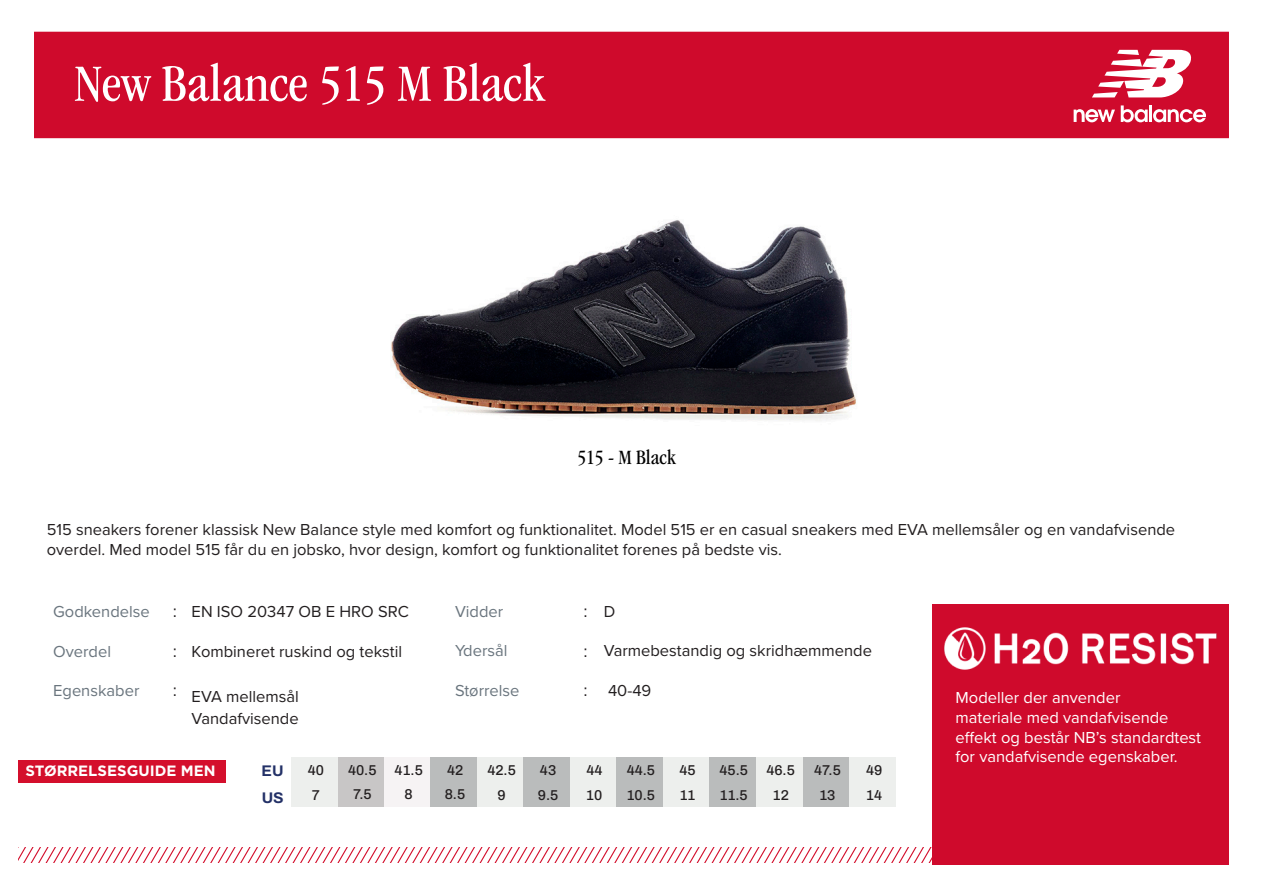
<style>
.page{position:relative;width:1263px;height:893px;background:#fff}
.page>*{position:absolute;margin:0;border:0;box-sizing:border-box;transform-origin:0 0}
.t1{font:condensed 54px "ITC Garamond Std";color:#fff}
.t2{font:condensed 21px "ITC Garamond Std";color:#000}
.t3{font:16.5px "Proxima Nova";color:#231f20}
.t4{font:16.5px/19.8px "Proxima Nova";color:#fff}
.t5{font:16.5px "Proxima Nova";color:#6a757e}
.t6{font:16.5px "Gotham";color:#231f20}
.t7{font:700 15.45px "Archivo";color:#233167}
.t8{font:700 15px "Gotham";color:#fff}
.t9{font:500 14.25px "Archivo";color:#231f20}
</style>
<div class="page">
<div style="left:34px;top:32px;width:1195px;height:106px;background:#cf0a2c"></div>
<svg style="left:1074px;top:109px;width:41px;height:13px"></svg>
<svg style="left:1121px;top:105px;width:85px;height:17px"></svg>
<svg style="left:1092px;top:50px;width:100px;height:47px"></svg>
<img style="left:390px;top:220px;width:467px;height:201px">
<svg style="left:18px;top:847px;width:914px;height:15px"></svg>
<div style="left:291px;top:782px;width:47px;height:25px;background:#edefed"></div>
<div style="left:338px;top:782px;width:47px;height:25px;background:#c8c6c6"></div>
<div style="left:384px;top:782px;width:47px;height:25px;background:#f6f3f4"></div>
<div style="left:430px;top:782px;width:47px;height:25px;background:#babcbc"></div>
<div style="left:477px;top:782px;width:46px;height:25px;background:#edefed"></div>
<div style="left:523px;top:782px;width:47px;height:25px;background:#babcbc"></div>
<div style="left:570px;top:782px;width:46px;height:25px;background:#edefed"></div>
<div style="left:616px;top:782px;width:47px;height:25px;background:#babcbc"></div>
<div style="left:663px;top:782px;width:47px;height:25px;background:#edefed"></div>
<div style="left:709px;top:782px;width:47px;height:25px;background:#babcbc"></div>
<div style="left:756px;top:782px;width:47px;height:25px;background:#edefed"></div>
<div style="left:803px;top:782px;width:46px;height:25px;background:#babcbc"></div>
<div style="left:849px;top:782px;width:47px;height:25px;background:#edefed"></div>
<div style="left:291px;top:758px;width:47px;height:24px;background:#edefed"></div>
<div style="left:338px;top:758px;width:46px;height:24px;background:#c8c6c6"></div>
<div style="left:384px;top:758px;width:47px;height:24px;background:#f6f3f4"></div>
<div style="left:431px;top:758px;width:46px;height:24px;background:#babcbc"></div>
<div style="left:477px;top:758px;width:47px;height:24px;background:#edefed"></div>
<div style="left:523px;top:758px;width:47px;height:24px;background:#babcbc"></div>
<div style="left:570px;top:758px;width:46px;height:24px;background:#edefed"></div>
<div style="left:616px;top:758px;width:47px;height:24px;background:#babcbc"></div>
<div style="left:663px;top:758px;width:47px;height:24px;background:#edefed"></div>
<div style="left:709px;top:758px;width:47px;height:24px;background:#babcbc"></div>
<div style="left:756px;top:758px;width:47px;height:24px;background:#edefed"></div>
<div style="left:803px;top:758px;width:46px;height:24px;background:#babcbc"></div>
<div style="left:849px;top:758px;width:47px;height:24px;background:#edefed"></div>
<div style="left:18px;top:760px;width:208px;height:22px;background:#d40f2c"></div>
<div style="left:932px;top:604px;width:296px;height:261px;background:#cf0a2c"></div>
<img style="left:944px;top:627px;width:273px;height:43px">
<p class="t1" style="left:74px;top:54px;width:472px">New Balance 515 M Black</p>
<p class="t2" style="left:578px;top:446px;width:100px">515 - M Black</p>
<p class="t3" style="left:47px;top:517px;width:1130px">515 sneakers forener klassisk New Balance style med komfort og funktionalitet. Model 515 er en casual sneakers med EVA mellemsåler og en vandafvisende</p>
<p class="t3" style="left:47px;top:537px;width:737px">overdel. Med model 515 får du en jobsko, hvor design, komfort og funktionalitet forenes på bedste vis.</p>
<p class="t5" style="left:53px;top:599px;width:98px">Godkendelse</p>
<p class="t5" style="left:53px;top:639px;width:59px">Overdel</p>
<p class="t5" style="left:53px;top:678px;width:88px">Egenskaber</p>
<p class="t6" style="left:173px;top:601px;width:6px">:</p>
<p class="t6" style="left:173px;top:640px;width:6px">:</p>
<p class="t6" style="left:173px;top:680px;width:6px">:</p>
<p class="t3" style="left:192px;top:599px;width:219px">EN ISO 20347 OB E HRO SRC</p>
<p class="t3" style="left:192px;top:639px;width:212px">Kombineret ruskind og tekstil</p>
<p class="t3" style="left:192px;top:684px;width:109px">EVA mellemsål</p>
<p class="t3" style="left:192px;top:706px;width:109px">Vandafvisende</p>
<p class="t5" style="left:455px;top:599px;width:50px">Vidder</p>
<p class="t5" style="left:455px;top:639px;width:54px">Ydersål</p>
<p class="t5" style="left:455px;top:678px;width:66px">Størrelse</p>
<p class="t6" style="left:584px;top:601px;width:6px">:</p>
<p class="t6" style="left:584px;top:640px;width:6px">:</p>
<p class="t6" style="left:584px;top:680px;width:6px">:</p>
<p class="t3" style="left:604px;top:599px;width:13px">D</p>
<p class="t3" style="left:604px;top:639px;width:270px">Varmebestandig og skridhæmmende</p>
<p class="t3" style="left:608px;top:678px;width:45px">40-49</p>
<p class="t8" style="left:25px;top:761px;width:192px">STØRRELSESGUIDE MEN</p>
<p class="t7" style="left:262px;top:759px;width:24px">EU</p>
<p class="t9" style="left:308px;top:760px;width:18px">40</p>
<p class="t9" style="left:348px;top:759px;width:30px">40.5</p>
<p class="t9" style="left:395px;top:759px;width:30px">41.5</p>
<p class="t9" style="left:447px;top:759px;width:18px">42</p>
<p class="t9" style="left:487px;top:760px;width:30px">42.5</p>
<p class="t9" style="left:540px;top:759px;width:18px">43</p>
<p class="t9" style="left:586px;top:759px;width:18px">44</p>
<p class="t9" style="left:627px;top:759px;width:30px">44.5</p>
<p class="t9" style="left:679px;top:760px;width:18px">45</p>
<p class="t9" style="left:719px;top:759px;width:30px">45.5</p>
<p class="t9" style="left:766px;top:759px;width:30px">46.5</p>
<p class="t9" style="left:814px;top:759px;width:28px">47.5</p>
<p class="t9" style="left:866px;top:760px;width:18px">49</p>
<p class="t7" style="left:262px;top:786px;width:24px">US</p>
<p class="t9" style="left:312px;top:785px;width:10px">7</p>
<p class="t9" style="left:353px;top:784px;width:20px">7.5</p>
<p class="t9" style="left:405px;top:784px;width:10px">8</p>
<p class="t9" style="left:445px;top:784px;width:22px">8.5</p>
<p class="t9" style="left:497px;top:784px;width:10px">9</p>
<p class="t9" style="left:538px;top:784px;width:22px">9.5</p>
<p class="t9" style="left:586px;top:784px;width:18px">10</p>
<p class="t9" style="left:627px;top:784px;width:30px">10.5</p>
<p class="t9" style="left:680px;top:785px;width:17px">11</p>
<p class="t9" style="left:720px;top:784px;width:29px">11.5</p>
<p class="t9" style="left:773px;top:784px;width:17px">12</p>
<p class="t9" style="left:819px;top:784px;width:18px">13</p>
<p class="t9" style="left:866px;top:785px;width:17px">14</p>
<p class="t4" style="left:955px;top:687px;width:166px">Modeller der anvender</p>
<p class="t4" style="left:955px;top:707px;width:247px">materiale med vandafvisende effekt og består NB’s standardtest for vandafvisende egenskaber.</p>
</div>
